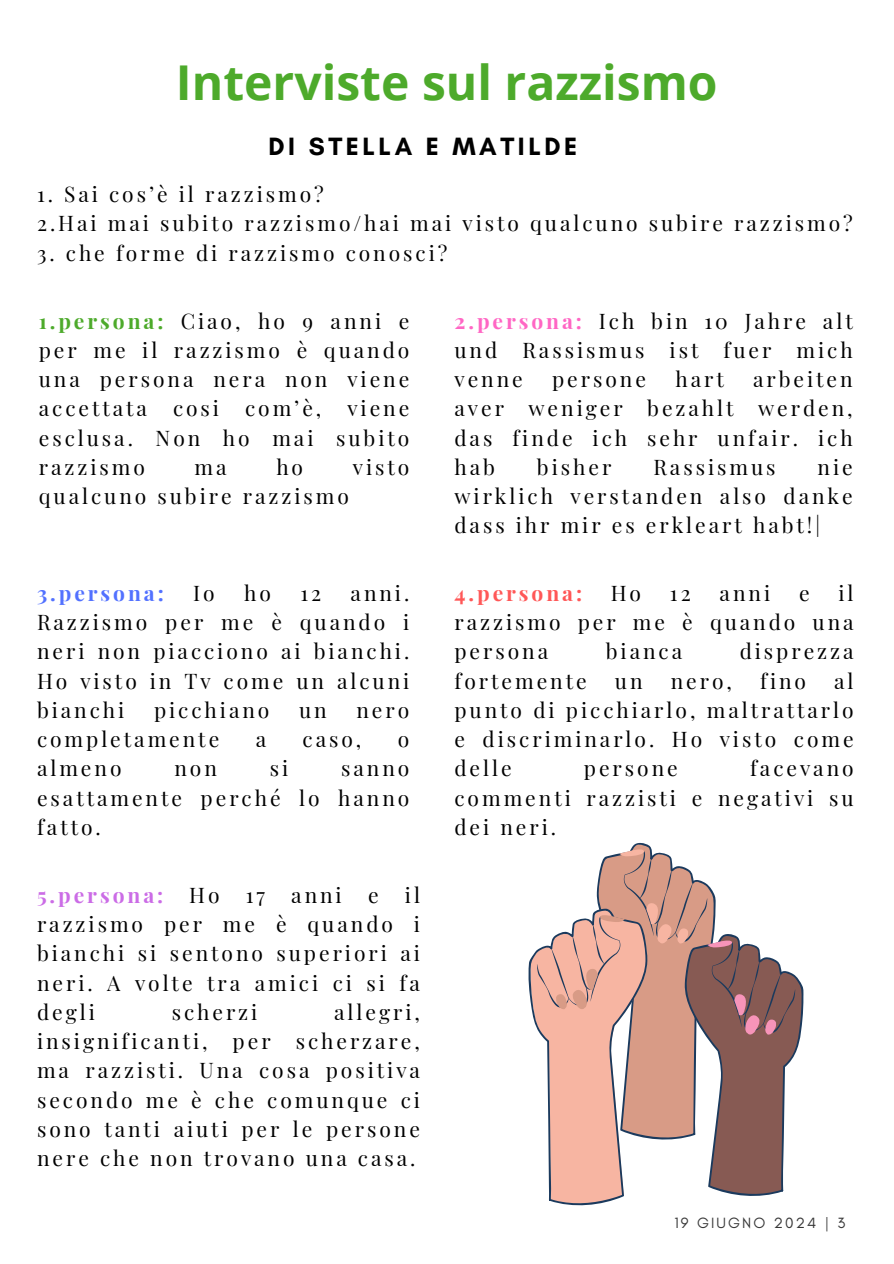
<style>
.page{position:relative;width:894px;height:1264px;background:#fff}
.page>*{position:absolute;margin:0;border:0;box-sizing:border-box;transform-origin:0 0}
.t1{font:700 48px "Open Sans";color:#4daa2b}
.t2{font:700 25.5px "Glacial Indifference";letter-spacing:.14em;color:#000}
.t3{font:21px/29.2px "Playfair Display";letter-spacing:.14em;color:#000;text-align:justify}
.t4{font:700 21px "Playfair Display";letter-spacing:.14em;color:#5271ff}
.t5{font:700 21px "Playfair Display";letter-spacing:.14em;color:#ff5757}
.t6{font:15.15px "Glacial Indifference";letter-spacing:.14em;color:#373737}
.s1{font-weight:700;color:#4daa2b}
.s2{font-weight:700;color:#cb6ce6}
.s3{font-weight:700;color:#ff66c4}
</style>
<div class="page">
<svg style="left:528px;top:842px;width:275px;height:364px"></svg>
<h1 class="t1" style="left:176px;top:49px;width:543px">Interviste sul razzismo</h1>
<p class="t2" style="left:268px;top:130px;width:310px">DI STELLA E MATILDE</p>
<p class="t3" style="left:37px;top:179px;width:817px">1. Sai cos’è il razzismo?<br>2.Hai mai subito razzismo/hai mai visto qualcuno subire razzismo?</p>
<p class="t3" style="left:37px;top:237px;width:412px">3. che forme di razzismo conosci?</p>
<p class="t3" style="left:39px;top:305px;width:372px"><span class="s1">1.persona:</span> Ciao, ho 9 anni e per me il razzismo è quando una persona nera non viene accettata cosi com’è, viene esclusa. Non ho mai subito razzismo</p>
<p class="t3" style="left:194px;top:451px;width:34px">ma</p>
<p class="t3" style="left:276px;top:451px;width:28px">ho</p>
<p class="t3" style="left:353px;top:451px;width:58px">visto</p>
<p class="t3" style="left:39px;top:481px;width:311px">qualcuno subire razzismo</p>
<p class="t4" style="left:37px;top:578px;width:128px">3.persona:</p>
<p class="t3" style="left:193px;top:577px;width:23px">Io</p>
<p class="t3" style="left:244px;top:577px;width:28px">ho</p>
<p class="t3" style="left:300px;top:577px;width:22px">12</p>
<p class="t3" style="left:37px;top:577px;width:374px;text-indent:313px">anni.<br>Razzismo per me è quando i neri non piacciono ai bianchi.<br>Ho visto in Tv come un alcuni bianchi</p>
<p class="t3" style="left:154px;top:694px;width:117px">picchiano</p>
<p class="t3" style="left:299px;top:694px;width:29px">un</p>
<p class="t3" style="left:356px;top:694px;width:54px">nero</p>
<p class="t3" style="left:37px;top:723px;width:184px">completamente</p>
<p class="t3" style="left:256px;top:723px;width:12px">a</p>
<p class="t3" style="left:302px;top:723px;width:60px">caso,</p>
<p class="t3" style="left:398px;top:723px;width:13px">o</p>
<p class="t3" style="left:37px;top:753px;width:86px">almeno</p>
<p class="t3" style="left:174px;top:753px;width:44px">non</p>
<p class="t3" style="left:270px;top:753px;width:20px">si</p>
<p class="t3" style="left:37px;top:753px;width:374px;text-indent:304px">sanno esattamente perché lo hanno fatto.</p>
<p class="t3" style="left:37px;top:879px;width:384px"><span class="s2">5.persona:</span> Ho 17 anni e il razzismo per me è quando i bianchi si sentono superiori ai neri. A volte tra amici ci si fa degli</p>
<p class="t3" style="left:37px;top:996px;width:384px;text-indent:297px">allegri, insignificanti, per scherzare, ma razzisti. Una cosa positiva secondo me è che comunque ci sono tanti aiuti per le persone nere che non trovano una casa.</p>
<p class="t3" style="left:172px;top:996px;width:87px">scherzi</p>
<p class="t3" style="left:454px;top:305px;width:399px"><span class="s3">2.persona:</span> Ich bin 10 Jahre alt und Rassismus ist fuer mich venne</p>
<p class="t3" style="left:454px;top:364px;width:399px;text-indent:298px">arbeiten aver weniger bezahlt werden, das finde ich sehr unfair. ich hab</p>
<p class="t3" style="left:552px;top:364px;width:95px">persone</p>
<p class="t3" style="left:675px;top:364px;width:50px">hart</p>
<p class="t3" style="left:537px;top:451px;width:76px">bisher</p>
<p class="t3" style="left:653px;top:451px;width:124px">Rassismus</p>
<p class="t3" style="left:454px;top:451px;width:399px;text-indent:363px">nie wirklich verstanden also danke dass ihr mir es erkleart habt!|</p>
<p class="t3" style="left:454px;top:577px;width:400px;text-indent:384px">il razzismo per me è quando una persona</p>
<p class="t5" style="left:454px;top:578px;width:129px">4.persona:</p>
<p class="t3" style="left:610px;top:577px;width:32px">Ho</p>
<p class="t3" style="left:669px;top:577px;width:22px">12</p>
<p class="t3" style="left:719px;top:577px;width:52px">anni</p>
<p class="t3" style="left:798px;top:577px;width:12px">e</p>
<p class="t3" style="left:605px;top:636px;width:78px">bianca</p>
<p class="t3" style="left:739px;top:636px;width:115px">disprezza</p>
<p class="t3" style="left:454px;top:665px;width:400px;text-indent:379px">al punto di picchiarlo, maltrattarlo e discriminarlo. Ho visto come delle</p>
<p class="t3" style="left:454px;top:665px;width:134px">fortemente</p>
<p class="t3" style="left:614px;top:665px;width:29px">un</p>
<p class="t3" style="left:670px;top:665px;width:63px">nero,</p>
<p class="t3" style="left:759px;top:665px;width:47px">fino</p>
<p class="t3" style="left:454px;top:753px;width:400px;text-indent:295px">facevano commenti razzisti e negativi su dei neri.</p>
<p class="t3" style="left:583px;top:753px;width:95px">persone</p>
<p class="t6" style="left:674px;top:1213px;width:172px">19 GIUGNO 2024 | 3</p>
</div>
